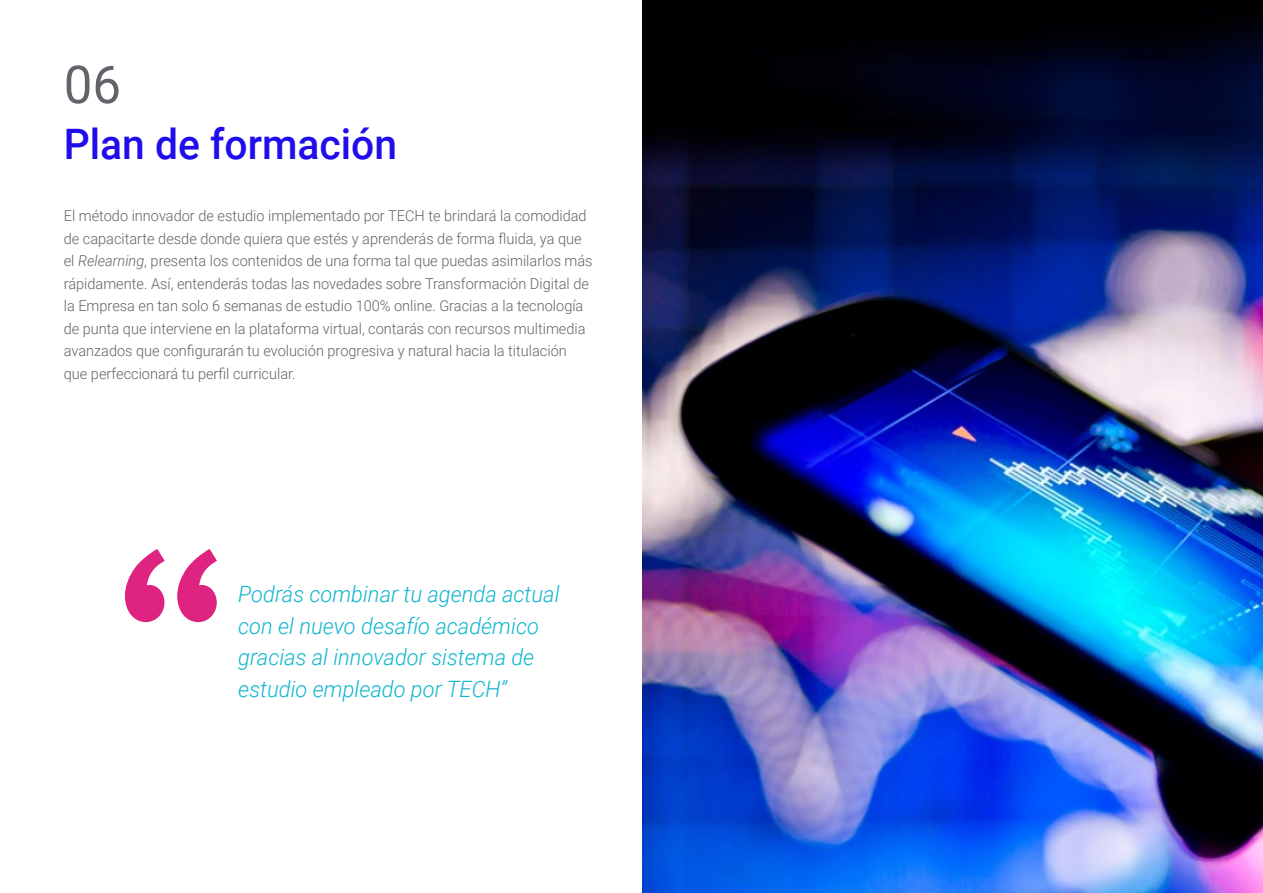
<style>
.page{position:relative;width:1263px;height:893px;background:#fff}
.page>*{position:absolute;margin:0;border:0;box-sizing:border-box;transform-origin:0 0}
.t1{font:52.5px "Roboto";color:#61646a}
.t2{font:500 42px "Roboto";color:#1f0dec}
.t3{font:italic 300 22.5px/31.5px "Roboto";color:#0fb6cf}
.t4{font:300 15px/22.5px "Roboto";color:#61646a}
.s1{font-style:italic}
</style>
<div class="page">
<svg style="left:125px;top:549px;width:92px;height:73px"></svg>
<img style="left:642px;top:0;width:621px;height:893px">
<h1 class="t1" style="left:64px;top:48px;width:59px">06</h1>
<h2 class="t2" style="left:64px;top:115px;width:335px">Plan de formación</h2>
<p class="t4" style="left:64px;top:204px;width:530px">El método innovador de estudio implementado por TECH te brindará la comodidad de capacitarte desde donde quiera que estés y aprenderás de forma fluida, ya que el <span class="s1">Relearning</span>, presenta los contenidos de una forma tal que puedas asimilarlos más rápidamente. Así, entenderás todas las novedades sobre Transformación Digital de la Empresa en tan solo 6 semanas de estudio 100% online. Gracias a la tecnología de punta que interviene en la plataforma virtual, contarás con recursos multimedia avanzados que configurarán tu evolución progresiva y natural hacia la titulación que perfeccionará tu perfil curricular.</p>
<h3 class="t3" style="left:238px;top:578px;width:323px">Podrás combinar tu agenda actual con el nuevo desafío académico gracias al innovador sistema de estudio empleado por TECH”</h3>
</div>
